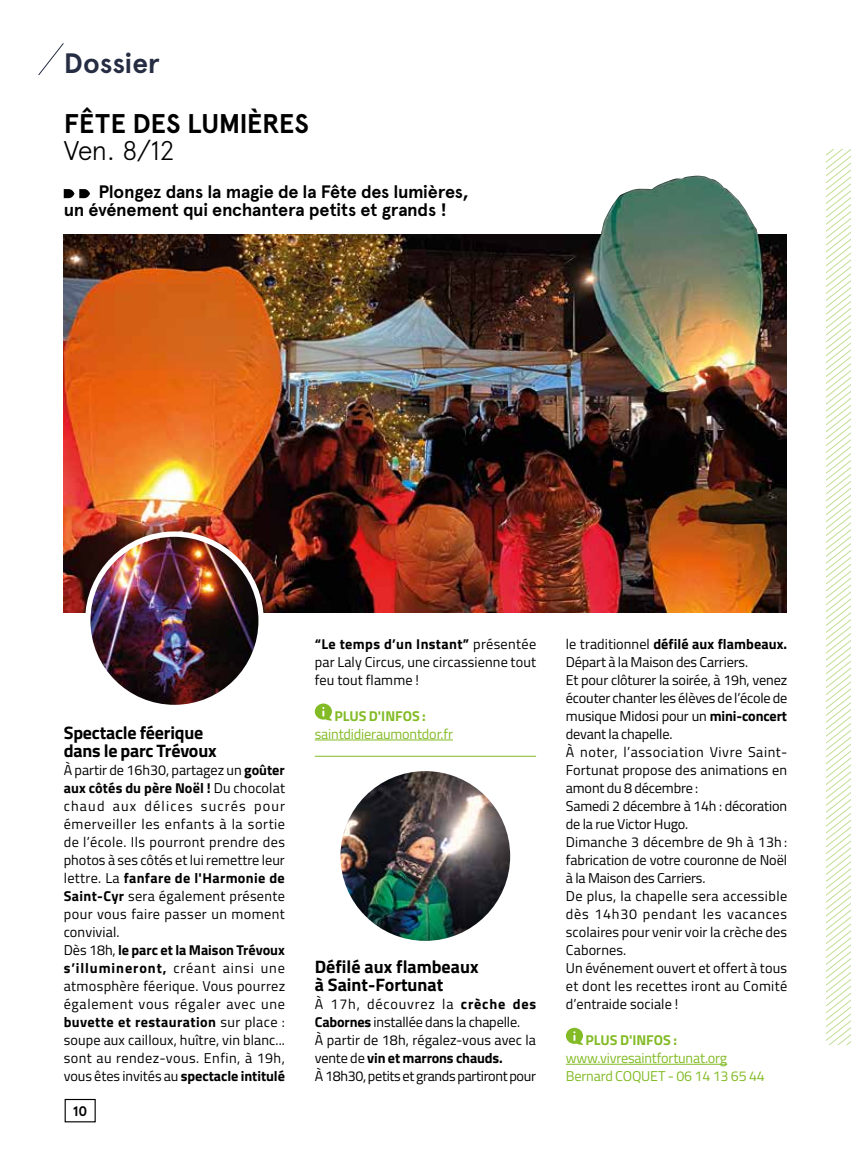
<style>
.page{position:relative;width:851px;height:1149px;background:#fff}
.page>*{position:absolute;margin:0;border:0;box-sizing:border-box;transform-origin:0 0}
.t1{font:700 28.05px "Apercu Pro";letter-spacing:-.005em;color:#262d43}
.t2{font:700 27px "Apercu Pro";letter-spacing:-.01em;color:#000}
.t3{font:27px "Apercu Light Pro";color:#000}
.t4{font:700 18px/18px "Apercu Pro";letter-spacing:-.015em;color:#000}
.t5{font:700 18px/18px "Titillium Web";letter-spacing:-.01em;color:#000}
.t6{font:14.25px/18px "Titillium Web";letter-spacing:.01em;color:#000}
.t7{font:14.25px/18px "Titillium Web";letter-spacing:-.01em;color:#000}
.t8{font:14.25px/18px "Titillium Web";letter-spacing:-.01em;color:#83bb26}
.t9{font:700 14.25px "Titillium Web";color:#83bb26}
.t10{font:700 13.8px "Apercu Pro";color:#000}
.s1{font-weight:700}
</style>
<div class="page">
<div style="left:65px;top:1098px;width:31px;height:23px;border:1px solid #000"></div>
<svg style="left:38px;top:43px;width:26px;height:32px"></svg>
<svg style="left:826px;top:149px;width:24px;height:895px"></svg>
<hr style="left:315px;top:739px;width:138px;height:1px;background:#83bb26">
<svg style="left:315px;top:703px;width:17px;height:17px"></svg>
<hr style="left:315px;top:755px;width:221px;height:1px;background:#83bb26">
<hr style="left:565px;top:1063px;width:162px;height:1px;background:#83bb26">
<svg style="left:565px;top:1027px;width:18px;height:17px"></svg>
<svg style="left:64px;top:189px;width:26px;height:9px"></svg>
<img style="left:64px;top:234px;width:722px;height:378px">
<img style="left:89px;top:534px;width:171px;height:170px">
<div style="left:85px;top:531px;width:179px;height:179px;border:5px solid #fff;border-radius:50%"></div>
<img style="left:338px;top:768px;width:174px;height:174px;border-radius:87px">
<div style="left:336px;top:766px;width:178px;height:179px;border:4px solid #fff;border-radius:50%"></div>
<img style="left:600px;top:176px;width:157px;height:60px">
<h1 class="t1" style="left:64px;top:42px;width:97px">Dossier</h1>
<h2 class="t2" style="left:64px;top:103px;width:246px">FÊTE DES LUMIÈRES</h2>
<h2 class="t3" style="left:64px;top:130px;width:112px">Ven. 8/12</h2>
<p class="t4" style="left:64px;top:182px;width:406px;text-indent:35px">Plongez dans la magie de la Fête des lumières, un événement qui enchantera petits et grands !</p>
<p class="t5" style="left:64px;top:722px;width:154px">Spectacle féerique dans le parc Trévoux</p>
<p class="t6" style="left:64px;top:759px;width:223px">À partir de 16h30, partagez un <span class="s1">goûter aux côtés du père Noël !</span> Du chocolat chaud aux délices sucrés pour émerveiller les enfants à la sortie de l’école. Ils pourront prendre des photos à ses côtés et lui remettre leur lettre. La <span class="s1">fanfare de l'Harmonie de Saint-Cyr</span> sera également présente pour vous faire passer un moment convivial.<br>Dès 18h, <span class="s1">le parc et la Maison Trévoux s’illumineront,</span> créant ainsi une atmosphère féerique. Vous pourrez également vous régaler avec une <span class="s1">buvette et restauration</span> sur place : soupe aux cailloux, huître, vin blanc... sont au rendez-vous. Enfin, à 19h, vous êtes invités au <span class="s1">spectacle intitulé</span></p>
<p class="t10" style="left:73px;top:1099px;width:16px">10</p>
<p class="t6" style="left:315px;top:633px;width:223px;text-align:justify"><span class="s1">“Le temps d’un Instant”</span> présentée par Laly Circus, une circassienne tout feu tout flamme !</p>
<p class="t9" style="left:334px;top:704px;width:93px">PLUS D'INFOS :</p>
<p class="t8" style="left:315px;top:723px;width:140px">saintdidieraumontdor.fr</p>
<p class="t5" style="left:315px;top:956px;width:165px">Défilé aux flambeaux à Saint-Fortunat</p>
<p class="t7" style="left:315px;top:993px;width:223px">À 17h, découvrez la <span class="s1">crèche des Cabornes</span> installée dans la chapelle.<br>À partir de 18h, régalez-vous avec la vente de <span class="s1">vin et marrons chauds.<br></span>À 18h30, petits et grands partiront pour</p>
<p class="t6" style="left:565px;top:633px;width:223px">le traditionnel <span class="s1">défilé aux flambeaux.<br></span>Départ à la Maison des Carriers.<br>Et pour clôturer la soirée, à 19h, venez écouter chanter les élèves de l’école de musique Midosi pour un <span class="s1">mini-concert </span>devant la chapelle.<br>À noter, l’association Vivre Saint-<br>Fortunat propose des animations en amont du 8 décembre :<br>Samedi 2 décembre à 14h : décoration de la rue Victor Hugo.<br>Dimanche 3 décembre de 9h à 13h : fabrication de votre couronne de Noël à la Maison des Carriers.<br>De plus, la chapelle sera accessible dès 14h30 pendant les vacances scolaires pour venir voir la crèche des<br>Cabornes.<br>Un événement ouvert et offert à tous et dont les recettes iront au Comité d’entraide sociale !</p>
<p class="t9" style="left:585px;top:1028px;width:93px">PLUS D'INFOS :</p>
<p class="t8" style="left:565px;top:1047px;width:200px">www.vivresaintfortunat.org<br>Bernard COQUET - 06 14 13 65 44</p>
</div>
